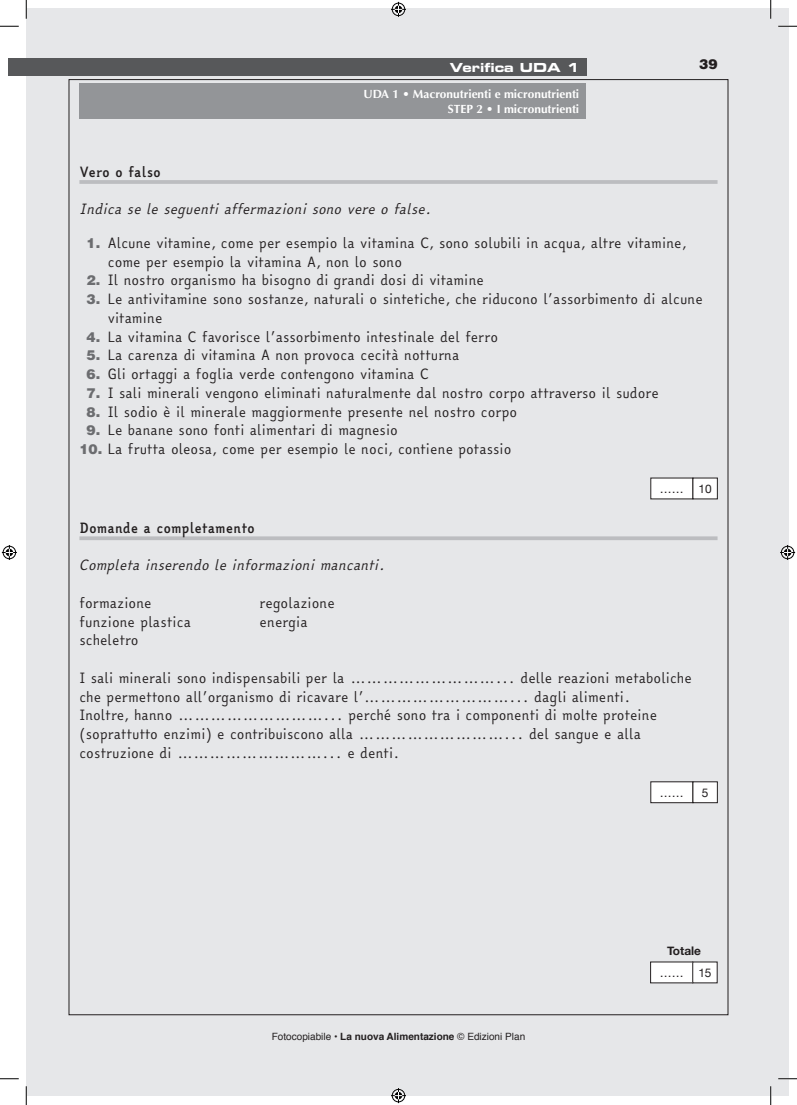
<style>
.page{position:relative;width:797px;height:1105px;background:#fff}
.page>*{position:absolute;margin:0;border:0;box-sizing:border-box;transform-origin:0 0}
.Di_default{font:13.75px/18.8px "Easy Reading";color:#231f20}
.Di_default-2{font:italic 13.75px "Easy Reading";color:#231f20}
.Di_default-3{font:700 13.75px "Easy Reading";color:#231f20}
.t1{font:900 13.75px "Helvetica";color:#231f20}
.t2{font:12.5px "Eurostile Bold Extended Two";color:#fff}
.t3{font:700 11.88px "Optima";color:#fff}
.Di_default-4{font:11.88px "Helvetica Neue";color:#231f20}
.Di_default-5{font:700 11.88px "Helvetica Neue";color:#231f20}
.t4{font:10px "Helvetica";color:#231f20}
.s1{font-family:"Helvetica";font-weight:900;color:#6c6d70}
.s2{font-weight:700}
</style>
<div class="page">
<div style="left:26px;top:9px;width:762px;height:1087px;background:#e6e7e9"></div>
<div style="left:9px;top:58px;width:17px;height:18px;background:#57585a"></div>
<div style="left:26px;top:58px;width:560px;height:18px;background:#57585a"></div>
<div style="left:79px;top:83px;width:507px;height:35px;background:#939598"></div>
<hr style="left:79px;top:180px;width:638px;height:4px;background:#bcbdc0">
<svg style="left:79px;top:536px;width:638px;height:4px;fill:#bcbdc0"></svg>
<div style="left:650px;top:478px;width:43px;height:21px;background:#fff"></div>
<div style="left:693px;top:478px;width:24px;height:21px;background:#fff"></div>
<div style="left:650px;top:782px;width:43px;height:21px;background:#fff"></div>
<div style="left:650px;top:782px;width:43px;height:21px;border:1px solid #231f20"></div>
<div style="left:693px;top:782px;width:24px;height:21px;background:#fff"></div>
<div style="left:692px;top:782px;width:25px;height:21px;border:1px solid #231f20"></div>
<div style="left:650px;top:962px;width:42px;height:21px;background:#fff"></div>
<div style="left:692px;top:962px;width:25px;height:21px;background:#fff"></div>
<svg style="left:0;top:25px;width:19px;height:2px"></svg>
<svg style="left:778px;top:25px;width:19px;height:2px"></svg>
<svg style="left:0;top:1078px;width:19px;height:1px"></svg>
<svg style="left:778px;top:1078px;width:19px;height:1px"></svg>
<svg style="left:25px;top:0;width:2px;height:19px"></svg>
<svg style="left:25px;top:1086px;width:2px;height:19px"></svg>
<svg style="left:770px;top:0;width:1px;height:19px"></svg>
<svg style="left:770px;top:1086px;width:1px;height:19px"></svg>
<svg style="left:391px;top:2px;width:15px;height:15px"></svg>
<svg style="left:391px;top:1088px;width:15px;height:15px"></svg>
<svg style="left:2px;top:545px;width:15px;height:15px"></svg>
<svg style="left:780px;top:545px;width:15px;height:15px"></svg>
<p class="t2" style="left:450px;top:59px;width:131px">Verifica UDA 1</p>
<p class="t1" style="left:699px;top:55px;width:20px">39</p>
<p class="t3" style="left:363px;top:87px;width:217px">UDA 1 • Macronutrienti e micronutrienti</p>
<p class="t3" style="left:448px;top:102px;width:133px">STEP 2 • I micronutrienti</p>
<p class="Di_default-3" style="left:79px;top:162px;width:83px">Vero o falso</p>
<p class="Di_default-2" style="left:79px;top:199px;width:354px">Indica se le seguenti affermazioni sono vere o false.</p>
<p class="Di_default" style="left:108px;top:234px;width:580px;text-indent:-21px"><span class="s1">1.</span> Alcune vitamine, come per esempio la vitamina C, sono solubili in acqua, altre vitamine, come per esempio la vitamina A, non lo sono</p>
<p class="Di_default" style="left:86px;top:271px;width:399px"><span class="s1">2.</span> Il nostro organismo ha bisogno di grandi dosi di vitamine</p>
<p class="Di_default" style="left:108px;top:290px;width:596px;text-indent:-21px"><span class="s1">3.</span> Le antivitamine sono sostanze, naturali o sintetiche, che riducono l’assorbimento di alcune vitamine</p>
<p class="Di_default" style="left:86px;top:327px;width:413px"><span class="s1">4.</span> La vitamina C favorisce l’assorbimento intestinale del ferro</p>
<p class="Di_default" style="left:86px;top:346px;width:374px"><span class="s1">5.</span> La carenza di vitamina A non provoca cecità notturna</p>
<p class="Di_default" style="left:86px;top:365px;width:344px"><span class="s1">6.</span> Gli ortaggi a foglia verde contengono vitamina C</p>
<p class="Di_default" style="left:86px;top:384px;width:574px"><span class="s1">7.</span> I sali minerali vengono eliminati naturalmente dal nostro corpo attraverso il sudore</p>
<p class="Di_default" style="left:86px;top:402px;width:432px"><span class="s1">8.</span> Il sodio è il minerale maggiormente presente nel nostro corpo</p>
<p class="Di_default" style="left:86px;top:421px;width:313px"><span class="s1">9.</span> Le banane sono fonti alimentari di magnesio</p>
<p class="Di_default" style="left:79px;top:440px;width:433px"><span class="s1">10.</span> La frutta oleosa, come per esempio le noci, contiene potassio</p>
<p class="Di_default-4" style="left:660px;top:480px;width:25px">……</p>
<p class="Di_default-4" style="left:698px;top:480px;width:15px">10</p>
<p class="Di_default-3" style="left:79px;top:518px;width:177px">Domande a completamento</p>
<p class="Di_default-2" style="left:79px;top:555px;width:307px">Completa inserendo le informazioni mancanti.</p>
<p class="Di_default" style="left:79px;top:594px;width:74px">formazione</p>
<p class="Di_default" style="left:259px;top:594px;width:77px">regolazione</p>
<p class="Di_default" style="left:79px;top:612px;width:113px">funzione plastica</p>
<p class="Di_default" style="left:259px;top:612px;width:50px">energia</p>
<p class="Di_default" style="left:79px;top:631px;width:61px">scheletro</p>
<p class="Di_default" style="left:79px;top:669px;width:614px">I sali minerali sono indispensabili per la ………………………... delle reazioni metaboliche che permettono all’organismo di ricavare l’………………………... dagli alimenti.</p>
<p class="Di_default" style="left:79px;top:706px;width:579px">Inoltre, hanno ………………………... perché sono tra i componenti di molte proteine (soprattutto enzimi) e contribuiscono alla ………………………... del sangue e alla costruzione di ………………………... e denti.</p>
<p class="Di_default-4" style="left:660px;top:784px;width:25px">……</p>
<p class="Di_default-4" style="left:701px;top:784px;width:8px">5</p>
<p class="Di_default-5" style="left:667px;top:941px;width:36px">Totale</p>
<p class="t4" style="left:272px;top:1028px;width:255px">Fotocopiabile • <span class="s2">La nuova Alimentazione</span> © Edizioni Plan</p>
<p class="Di_default-4" style="left:659px;top:964px;width:25px">……</p>
<p class="Di_default-4" style="left:698px;top:964px;width:15px">15</p>
</div>
